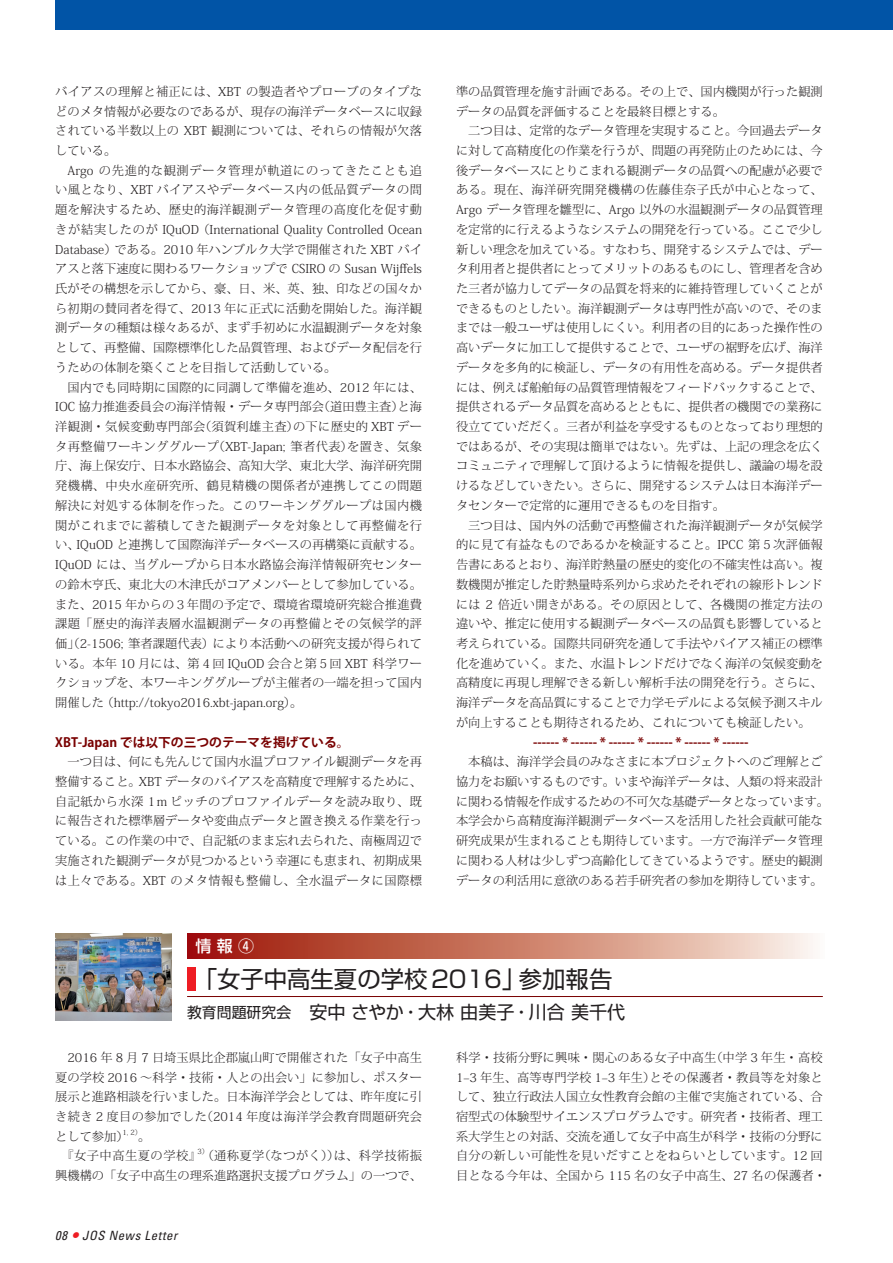
<style>
.page{position:relative;width:893px;height:1263px;background:#fff}
.page>*{position:absolute;margin:0;border:0;box-sizing:border-box;transform-origin:0 0}
.t1{font:23.4px "Shin Go Pro";color:#231f20}
.t2{font:18px "Shin Go Pro";color:#231f20}
.t3{font:500 15.9px "Shin Go Pro";color:#fff}
.t4{font:700 12.75px "Koz Go Pro";color:#790100}
.t5{font:italic condensed 12.75px "Univers";letter-spacing:.05em;color:#231f20}
.t6{font:300 12.15px/19.6px "Koz Min Pro";color:#231f20;text-align:justify}
.t7{font:300 12.15px/19.6px "Koz Min Pro";letter-spacing:.045em;color:#231f20}
.t8{font:300 7.2px "Koz Min Pro";color:#231f20}
.s1{font-size:14.85px}
.s2{font-size:19.2px;color:#ee1d23}
</style>
<div class="page">
<div style="left:55px;top:0;width:838px;height:30px;background:#0154a6"></div>
<svg style="left:187px;top:933px;width:626px;height:25px;background:#ca7c6a"></svg>
<hr style="left:187px;top:996px;width:636px;height:1px;background:#790100">
<div style="left:187px;top:967px;width:9px;height:23px;background:#ee1d23"></div>
<img style="left:55px;top:933px;width:117px;height:87px">
<p class="t6" style="left:55px;top:81px;width:368px">バイアスの理解と補正には、XBT の製造者やプローブのタイプなどのメタ情報が必要なのであるが、現存の海洋データベースに収録されている半数以上の XBT 観測については、それらの情報が欠落している。</p>
<p class="t6" style="left:55px;top:160px;width:368px;text-indent:12px">Argo の先進的な観測データ管理が軌道にのってきたことも追い風となり、XBT バイアスやデータベース内の低品質データの問題を解決するため、歴史的海洋観測データ管理の高度化を促す動きが結実したのが IQuOD （International Quality Controlled Ocean Database）である。2010 年ハンブルク大学で開催された XBT バイアスと落下速度に関わるワークショップで CSIRO の Susan Wijffels氏がその構想を示してから、豪、日、米、英、独、印などの国々から初期の賛同者を得て、2013 年に正式に活動を開始した。海洋観測データの種類は様々あるが、まず手初めに水温観測データを対象として、再整備、国際標準化した品質管理、およびデータ配信を行うための体制を築くことを目指して活動している。</p>
<p class="t6" style="left:55px;top:377px;width:368px;text-indent:12px">国内でも同時期に国際的に同調して準備を進め、2012 年には、IOC 協力推進委員会の海洋情報・データ専門部会（道田豊主査）と海洋観測・気候変動専門部会（須賀利雄主査）の下に歴史的 XBT データ再整備ワーキンググループ（XBT-Japan; 筆者代表）を置き、気象庁、海上保安庁、日本水路協会、高知大学、東北大学、海洋研究開発機構、中央水産研究所、鶴見精機の関係者が連携してこの問題解決に対処する体制を作った。このワーキンググループは国内機関がこれまでに蓄積してきた観測データを対象として再整備を行い、IQuOD と連携して国際海洋データベースの再構築に貢献する。IQuOD には、当グループから日本水路協会海洋情報研究センターの鈴木亨氏、東北大の木津氏がコアメンバーとして参加している。また、2015 年からの３年間の予定で、環境省環境研究総合推進費課題「歴史的海洋表層水温観測データの再整備とその気候学的評価」（2-1506; 筆者課題代表）により本活動への研究支援が得られている。本年 10 月には、第４回 IQuOD 会合と第５回 XBT 科学ワークショップを、本ワーキンググループが主催者の一端を担って国内開催した （http://tokyo2016.xbt-japan.org）。</p>
<p class="t4" style="left:55px;top:734px;width:296px">XBT-Japan では以下の三つのテーマを掲げている。</p>
<p class="t6" style="left:55px;top:752px;width:368px;text-indent:12px">一つ目は、何にも先んじて国内水温プロファイル観測データを再整備すること。XBT データのバイアスを高精度で理解するために、自記紙から水深 1m ピッチのプロファイルデータを読み取り、既に報告された標準層データや変曲点データと置き換える作業を行っている。この作業の中で、自記紙のまま忘れ去られた、南極周辺で実施された観測データが見つかるという幸運にも恵まれ、初期成果は上々である。XBT のメタ情報も整備し、全水温データに国際標</p>
<p class="t6" style="left:456px;top:81px;width:368px">準の品質管理を施す計画である。その上で、国内機関が行った観測データの品質を評価することを最終目標とする。</p>
<p class="t6" style="left:456px;top:121px;width:368px;text-indent:12px">二つ目は、定常的なデータ管理を実現すること。今回過去データに対して高精度化の作業を行うが、問題の再発防止のためには、今後データベースにとりこまれる観測データの品質への配慮が必要である。現在、海洋研究開発機構の佐藤佳奈子氏が中心となって、Argo データ管理を雛型に、Argo 以外の水温観測データの品質管理を定常的に行えるようなシステムの開発を行っている。ここで少し新しい理念を加えている。すなわち、開発するシステムでは、データ利用者と提供者にとってメリットのあるものにし、管理者を含めた三者が協力してデータの品質を将来的に維持管理していくことができるものとしたい。海洋観測データは専門性が高いので、そのままでは一般ユーザは使用しにくい。利用者の目的にあった操作性の高いデータに加工して提供することで、ユーザの裾野を広げ、海洋データを多角的に検証し、データの有用性を高める。データ提供者には、例えば船舶毎の品質管理情報をフィードバックすることで、提供されるデータ品質を高めるとともに、提供者の機関での業務に役立てていだだく。三者が利益を享受するものとなっており理想的ではあるが、その実現は簡単ではない。先ずは、上記の理念を広くコミュニティで理解して頂けるように情報を提供し、議論の場を設けるなどしていきたい。さらに、開発するシステムは日本海洋データセンターで定常的に運用できるものを目指す。</p>
<p class="t6" style="left:456px;top:515px;width:368px;text-indent:12px">三つ目は、国内外の活動で再整備された海洋観測データが気候学的に見て有益なものであるかを検証すること。IPCC 第５次評価報告書にあるとおり、海洋貯熱量の歴史的変化の不確実性は高い。複数機関が推定した貯熱量時系列から求めたそれぞれの線形トレンドには 2 倍近い開きがある。その原因として、各機関の推定方法の違いや、推定に使用する観測データベースの品質も影響していると考えられている。国際共同研究を通して手法やバイアス補正の標準化を進めていく。また、水温トレンドだけでなく海洋の気候変動を高精度に再現し理解できる新しい解析手法の開発を行う。さらに、海洋データを高品質にすることで力学モデルによる気候予測スキルが向上することも期待されるため、これについても検証したい。</p>
<p class="t4" style="left:533px;top:734px;width:217px">------ * ------ * ------ * ------ * ------ * ------</p>
<p class="t6" style="left:456px;top:752px;width:374px;text-align:center">本稿は、海洋学会員のみなさまに本プロジェクトへのご理解とご<br>協力をお願いするものです。いまや海洋データは、人類の将来設計に関わる情報を作成するための不可欠な基礎データとなっています。本学会から高精度海洋観測データベースを活用した社会貢献可能な研究成果が生まれることも期待しています。一方で海洋データ管理に関わる人材は少しずつ高齢化してきているようです。歴史的観測データの利活用に意欲のある若手研究者の参加を期待しています。</p>
<h3 class="t3" style="left:196px;top:933px;width:76px">情 報 ④　</h3>
<h1 class="t1" style="left:194px;top:959px;width:420px">「女子中高生夏の学校2016」参加報告</h1>
<h2 class="t2" style="left:187px;top:997px;width:440px"><span class="s1">教育問題研究会</span>　安中さやか・大林由美子・川合美千代</h2>
<p class="t6" style="left:55px;top:1047px;width:368px;text-indent:12px">2016 年 8 月 7 日埼玉県比企郡嵐山町で開催された「女子中高生夏の学校 2016 ～科学・技術・人との出会い」に参加し、ポスター展示と進路相談を行いました。日本海洋学会としては、昨年度に引き続き 2 度目の参加でした（2014 年度は海洋学会教育問題研究会として参加）</p>
<p class="t8" style="left:123px;top:1127px;width:21px">1, 2）</p>
<p class="t7" style="left:61px;top:1126px;width:362px;text-indent:77px">。<br>『女子中高生夏の学校』（通称夏学（なつがく））は、科学技術振</p>
<p class="t8" style="left:197px;top:1147px;width:13px">3）</p>
<p class="t6" style="left:55px;top:1165px;width:368px">興機構の「女子中高生の理系進路選択支援プログラム」の一つで、</p>
<p class="t5" style="left:55px;top:1227px;width:124px">08 <span class="s2">•</span> JOS News Letter</p>
<p class="t6" style="left:456px;top:1047px;width:371px;text-align:left">科学・技術分野に興味・関心のある女子中高生（中学 3 年生・高校1–3 年生、高等専門学校 1–3 年生）とその保護者・教員等を対象として、独立行政法人国立女性教育会館の主催で実施されている、合宿型式の体験型サイエンスプログラムです。研究者・技術者、理工系大学生との対話、交流を通して女子中高生が科学・技術の分野に自分の新しい可能性を見いだすことをねらいとしています。12 回目となる今年は、全国から 115 名の女子中高生、27 名の保護者・</p>
</div>
